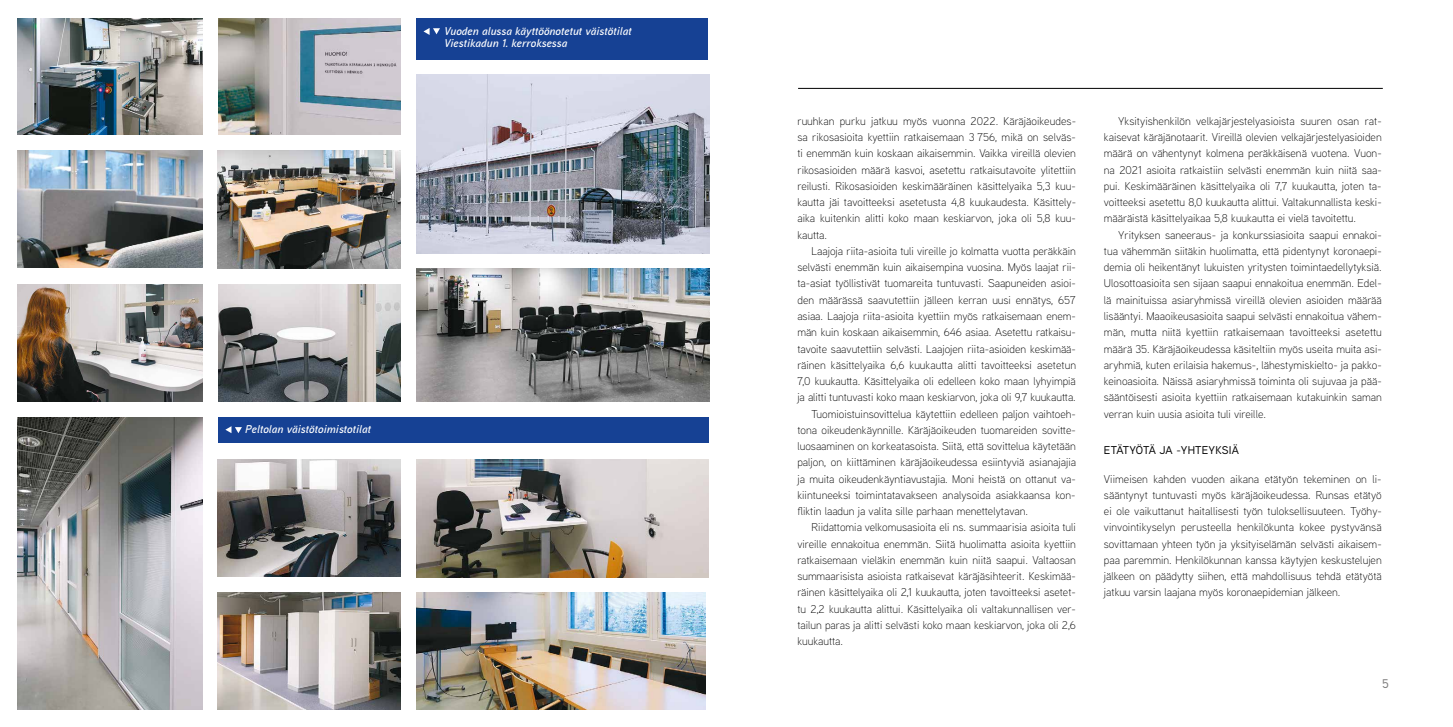
<style>
.page{position:relative;width:1453px;height:727px;background:#fff}
.page>*{position:absolute;margin:0;border:0;box-sizing:border-box;transform-origin:0 0}
.t1{font:500 12.5px "Aaux Next";color:#7c7b7b}
.t2{font:300 11.25px/16.2px "Aaux Next";color:#000;text-align:justify}
.t3{font:italic 600 11.25px/11.9px "Aaux Next";letter-spacing:.015em;color:#fff}
.t4{font:500 11.25px "Aaux Next";letter-spacing:.02em;color:#000}
</style>
<div class="page">
<img style="left:18px;top:18px;width:184px;height:117px">
<img style="left:18px;top:417px;width:184px;height:292px">
<hr style="left:798px;top:88px;width:585px;height:1px;background:#000">
<div style="left:416px;top:18px;width:292px;height:41px;background:#164194"></div>
<svg style="left:423px;top:28px;width:17px;height:7px"></svg>
<img style="left:218px;top:592px;width:182px;height:117px">
<img style="left:218px;top:459px;width:182px;height:117px">
<img style="left:416px;top:592px;width:290px;height:117px">
<img style="left:416px;top:459px;width:292px;height:118px">
<img style="left:417px;top:269px;width:292px;height:132px">
<img style="left:18px;top:151px;width:184px;height:117px">
<img style="left:218px;top:284px;width:182px;height:117px">
<img style="left:416px;top:75px;width:293px;height:178px">
<div style="left:218px;top:417px;width:491px;height:26px;background:#164194"></div>
<svg style="left:225px;top:426px;width:17px;height:7px"></svg>
<img style="left:218px;top:151px;width:182px;height:117px">
<img style="left:18px;top:284px;width:184px;height:117px">
<img style="left:218px;top:18px;width:182px;height:117px">
<p class="t3" style="left:445px;top:25px;width:188px">Vuoden alussa käyttöönotetut väistötilat<br>Viestikadun 1. kerroksessa</p>
<p class="t3" style="left:245px;top:423px;width:127px">Peltolan väistötoimistotilat</p>
<p class="t2" style="left:797px;top:112px;width:280px">ruuhkan purku jatkuu myös vuonna 2022. Käräjäoikeudes&shy;sa rikosasioita kyettiin ratkaisemaan 3 756, mikä on selväs&shy;ti enemmän kuin koskaan aikaisemmin. Vaikka vireillä olevien rikosasioiden määrä kasvoi, asetettu ratkaisutavoite ylitettiin reilusti. Rikosasioiden keskimääräinen käsittelyaika 5,3 kuu&shy;kautta jäi tavoitteeksi asetetusta 4,8 kuukaudesta. Käsittely&shy;aika kuitenkin alitti koko maan keskiarvon, joka oli 5,8 kuu&shy;kautta.</p>
<p class="t2" style="left:811px;top:242px;width:266px">Laajoja riita-asioita tuli vireille jo kolmatta vuotta peräkkäin</p>
<p class="t2" style="left:797px;top:259px;width:280px">selvästi enemmän kuin aikaisempina vuosina. Myös laajat rii-</p>
<p class="t2" style="left:797px;top:275px;width:280px">ta-asiat työllistivät tuomareita tuntuvasti. Saapuneiden asioi-</p>
<p class="t2" style="left:797px;top:291px;width:280px">den määrässä saavutettiin jälleen kerran uusi ennätys, 657</p>
<p class="t2" style="left:797px;top:307px;width:280px">asiaa. Laajoja riita-asioita kyettiin myös ratkaisemaan enem-</p>
<p class="t2" style="left:797px;top:323px;width:280px">män kuin koskaan aikaisemmin, 646 asiaa. Asetettu ratkaisu-</p>
<p class="t2" style="left:797px;top:340px;width:280px">tavoite saavutettiin selvästi. Laajojen riita-asioiden keskimää-</p>
<p class="t2" style="left:797px;top:356px;width:280px">räinen käsittelyaika 6,6 kuukautta alitti tavoitteeksi asetetun</p>
<p class="t2" style="left:797px;top:372px;width:280px">7,0 kuukautta. Käsittelyaika oli edelleen koko maan lyhyimpiä</p>
<p class="t2" style="left:797px;top:388px;width:280px">ja alitti tuntuvasti koko maan keskiarvon, joka oli 9,7 kuukautta.</p>
<p class="t2" style="left:811px;top:405px;width:266px">Tuomioistuinsovittelua käytettiin edelleen paljon vaihtoeh-</p>
<p class="t2" style="left:797px;top:421px;width:280px">tona oikeudenkäynnille. Käräjäoikeuden tuomareiden sovitte-</p>
<p class="t2" style="left:797px;top:437px;width:280px">luosaaminen on korkeatasoista. Siitä, että sovittelua käytetään</p>
<p class="t2" style="left:797px;top:453px;width:280px">paljon, on kiittäminen käräjäoikeudessa esiintyviä asianajajia</p>
<p class="t2" style="left:797px;top:470px;width:280px">ja muita oikeudenkäyntiavustajia. Moni heistä on ottanut va-</p>
<p class="t2" style="left:797px;top:486px;width:280px">kiintuneeksi toimintatavakseen analysoida asiakkaansa kon-</p>
<p class="t2" style="left:797px;top:502px;width:232px">fliktin laadun ja valita sille parhaan menettelytavan.</p>
<p class="t2" style="left:811px;top:518px;width:266px">Riidattomia velkomusasioita eli ns. summaarisia asioita tuli</p>
<p class="t2" style="left:797px;top:535px;width:280px">vireille ennakoitua enemmän. Siitä huolimatta asioita kyettiin</p>
<p class="t2" style="left:797px;top:551px;width:280px">ratkaisemaan vieläkin enemmän kuin niitä saapui. Valtaosan</p>
<p class="t2" style="left:797px;top:567px;width:280px">summaarisista asioista ratkaisevat käräjäsihteerit. Keskimää-</p>
<p class="t2" style="left:797px;top:583px;width:280px">räinen käsittelyaika oli 2,1 kuukautta, joten tavoitteeksi asetet-</p>
<p class="t2" style="left:797px;top:600px;width:280px">tu 2,2 kuukautta alittui. Käsittelyaika oli valtakunnallisen ver-</p>
<p class="t2" style="left:797px;top:616px;width:280px">tailun paras ja alitti selvästi koko maan keskiarvon, joka oli 2,6</p>
<p class="t2" style="left:797px;top:632px;width:47px">kuukautta.</p>
<p class="t2" style="left:1104px;top:112px;width:279px;text-indent:14px">Yksityishenkilön velkajärjestelyasioista suuren osan rat&shy;kaisevat käräjänotaarit. Vireillä olevien velkajärjestelyasioiden määrä on vähentynyt kolmena peräkkäisenä vuotena. Vuon&shy;na 2021 asioita ratkaistiin selvästi enemmän kuin niitä saa&shy;pui. Keskimääräinen käsittelyaika oli 7,7 kuukautta, joten ta&shy;voitteeksi asetettu 8,0 kuukautta alittui. Valtakunnallista keski&shy;määräistä käsittelyaikaa 5,8 kuukautta ei vielä tavoitettu.</p>
<p class="t2" style="left:1104px;top:226px;width:279px;text-indent:14px">Yrityksen saneeraus- ja konkurssiasioita saapui ennakoi&shy;tua vähemmän siitäkin huolimatta, että pidentynyt koronaepi&shy;demia oli heikentänyt lukuisten yritysten toimintaedellytyksiä.<br>Ulosottoasioita sen sijaan saapui ennakoitua enemmän. Edel&shy;lä mainituissa asiaryhmissä vireillä olevien asioiden määrää lisääntyi. Maaoikeusasioita saapui selvästi ennakoitua vähem&shy;män, mutta niitä kyettiin ratkaisemaan tavoitteeksi asetettu määrä 35. Käräjäoikeudessa käsiteltiin myös useita muita asi&shy;aryhmiä, kuten erilaisia hakemus-, lähestymiskielto- ja pakko&shy;keinoasioita. Näissä asiaryhmissä toiminta oli sujuvaa ja pää&shy;sääntöisesti asioita kyettiin ratkaisemaan kutakuinkin saman verran kuin uusia asioita tuli vireille.</p>
<p class="t4" style="left:1104px;top:442px;width:136px">ETÄTYÖTÄ JA -YHTEYKSIÄ</p>
<p class="t2" style="left:1104px;top:470px;width:279px">Viimeisen kahden vuoden aikana etätyön tekeminen on li&shy;sääntynyt tuntuvasti myös käräjäoikeudessa. Runsas etätyö ei ole vaikuttanut haitallisesti työn tuloksellisuuteen. Työhy&shy;vinvointikyselyn perusteella henkilökunta kokee pystyvänsä sovittamaan yhteen työn ja yksityiselämän selvästi aikaisem&shy;paa paremmin. Henkilökunnan kanssa käytyjen keskustelujen jälkeen on päädytty siihen, että mahdollisuus tehdä etätyötä jatkuu varsin laajana myös koronaepidemian jälkeen.</p>
<p class="t1" style="left:1382px;top:674px;width:8px">5</p>
</div>
